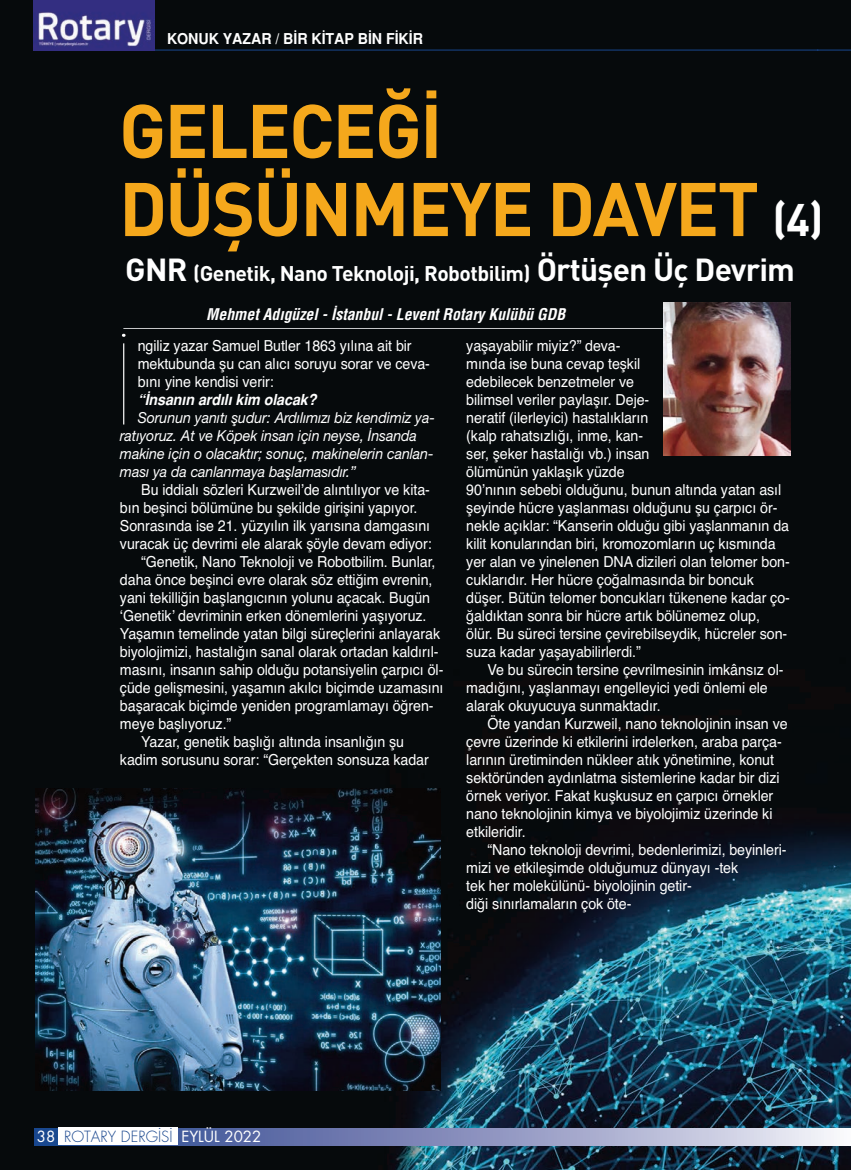
<style>
.page{position:relative;width:851px;height:1170px;background:#fff}
.page>*{position:absolute;margin:0;border:0;box-sizing:border-box;transform-origin:0 0}
.t1{font:300 105.15px "Elle Nova C Ultra";color:#fff;scale:1.14 1}
.t2{font:74.55px/78px "DIM Bol";letter-spacing:-.025em;color:#f5a81c}
.t3{font:21px "DIM Bol";letter-spacing:-.025em;color:#fff}
.t4{font:italic 700 15.75px "Helveticam Cond";color:#fff}
.t5{font:15.15px/18px "Helvetica";letter-spacing:-.005em;color:#fff;scale:.94 1}
.t6{font:italic 15.15px/18px "Helveticam New";letter-spacing:-.005em;color:#fff;scale:.94 1}
.t7{font:italic 700 15.15px "Helveticam";letter-spacing:-.005em;color:#fff;scale:.94 1}
.t8{font:700 15px "Helveticam";letter-spacing:-.005em;color:#fff;scale:.95 1}
.t9{font:15px "Futura Lightm";color:#18468e}
.s1{font-size:45px;color:#fff}
.s2{font-size:31.5px}
.s3{font-family:"Futura Bookm";color:#fff}
</style>
<div class="page">
<img style="left:0;top:0;width:850px;height:1169px">
<hr style="left:816px;top:50px;width:34px;height:1px;background:#18468e">
<hr style="left:146px;top:50px;width:672px;height:1px;background:#18468e">
<svg style="left:34px;top:1127px;width:816px;height:17px;background:#8c96bc"></svg>
<div style="left:58px;top:1127px;width:120px;height:17px;background:#fff"></div>
<img style="left:34px;top:0;width:121px;height:51px">
<hr style="left:123px;top:328px;width:659px;height:1px;background:#c7c8ca">
<img style="left:663px;top:302px;width:127px;height:153px">
<img style="left:36px;top:788px;width:404px;height:302px">
<p class="t8" style="left:167px;top:29px;width:271px">KONUK YAZAR / BİR KİTAP BİN FİKİR</p>
<h2 class="t2" style="left:119px;top:89px;width:706px">GELECEĞİ<br>DÜŞÜNMEYE DAVET <span class="s1">(4)</span></h2>
<h3 class="t3" style="left:125px;top:259px;width:671px"><span class="s2">GNR</span> (Genetik, Nano Teknoloji, Robotbilim) <span class="s2">Örtüşen Üç Devrim</span></h3>
<p class="t4" style="left:206px;top:305px;width:360px">Mehmet Adıgüzel - İstanbul - Levent Rotary Kulübü GDB</p>
<h1 class="t1" style="left:115px;top:328px;width:17px">İ</h1>
<p class="t5" style="left:138px;top:336px;width:312px">ngiliz yazar Samuel Butler 1863 yılına ait bir mektubunda şu can alıcı soruyu sorar ve ceva&shy;bını yine kendisi verir:</p>
<p class="t7" style="left:138px;top:390px;width:192px">“İnsanın ardılı kim olacak?</p>
<p class="t6" style="left:120px;top:408px;width:336px;text-indent:18px">Sorunun yanıtı şudur: Ardılımızı biz kendimiz ya&shy;ratıyoruz. At ve Köpek insan için neyse, İnsanda makine için o olacaktır; sonuç, makinelerin canlan&shy;ması ya da canlanmaya başlamasıdır.”</p>
<p class="t5" style="left:141px;top:480px;width:308px">Bu iddialı sözleri Kurzweil’de alıntılıyor ve kita-</p>
<p class="t5" style="left:120px;top:498px;width:318px">bın beşinci bölümüne bu şekilde girişini yapıyor.</p>
<p class="t5" style="left:120px;top:516px;width:331px">Sonrasında ise 21. yüzyılın ilk yarısına damgasını</p>
<p class="t5" style="left:120px;top:534px;width:333px">vuracak üç devrimi ele alarak şöyle devam ediyor:</p>
<p class="t5" style="left:141px;top:552px;width:314px">“Genetik, Nano Teknoloji ve Robotbilim. Bunlar,</p>
<p class="t5" style="left:120px;top:570px;width:334px">daha önce beşinci evre olarak söz ettiğim evrenin,</p>
<p class="t5" style="left:120px;top:588px;width:331px">yani tekilliğin başlangıcının yolunu açacak. Bugün</p>
<p class="t5" style="left:120px;top:606px;width:327px">‘Genetik’ devriminin erken dönemlerini yaşıyoruz.</p>
<p class="t5" style="left:120px;top:624px;width:342px">Yaşamın temelinde yatan bilgi süreçlerini anlayarak</p>
<p class="t5" style="left:120px;top:642px;width:340px">biyolojimizi, hastalığın sanal olarak ortadan kaldırıl-</p>
<p class="t5" style="left:120px;top:660px;width:345px">masını, insanın sahip olduğu potansiyelin çarpıcı öl-</p>
<p class="t5" style="left:120px;top:678px;width:346px">çüde gelişmesini, yaşamın akılcı biçimde uzamasını</p>
<p class="t5" style="left:120px;top:696px;width:335px">başaracak biçimde yeniden programlamayı öğren-</p>
<p class="t5" style="left:120px;top:714px;width:120px">meye başlıyoruz.”</p>
<p class="t5" style="left:141px;top:732px;width:281px">Yazar, genetik başlığı altında insanlığın şu</p>
<p class="t5" style="left:120px;top:750px;width:330px">kadim sorusunu sorar: “Gerçekten sonsuza kadar</p>
<p class="t5" style="left:466px;top:336px;width:346px">yaşayabilir miyiz?” deva-<br>mında ise buna cevap teşkil<br>edebilecek benzetmeler ve<br>bilimsel veriler paylaşır. Deje-<br>neratif (ilerleyici) hastalıkların<br>(kalp rahatsızlığı, inme, kan-<br>ser, şeker hastalığı vb.) insan<br>ölümünün yaklaşık yüzde<br>90’nının sebebi olduğunu, bunun altında yatan asıl şeyinde hücre yaşlanması olduğunu şu çarpıcı ör&shy;nekle açıklar: “Kanserin olduğu gibi yaşlanmanın da kilit konularından biri, kromozomların uç kısmında yer alan ve yinelenen DNA dizileri olan telomer bon&shy;cuklarıdır. Her hücre çoğalmasında bir boncuk düşer. Bütün telomer boncukları tükenene kadar ço&shy;ğaldıktan sonra bir hücre artık bölünemez olup, ölür. Bu süreci tersine çevirebilseydik, hücreler son&shy;suza kadar yaşayabilirlerdi.”</p>
<p class="t5" style="left:466px;top:660px;width:339px;text-indent:21px">Ve bu sürecin tersine çevrilmesinin imkânsız ol&shy;madığını, yaşlanmayı engelleyici yedi önlemi ele alarak okuyucuya sunmaktadır.</p>
<p class="t5" style="left:466px;top:714px;width:343px;text-indent:21px">Öte yandan Kurzweil, nano teknolojinin insan ve çevre üzerinde ki etkilerini irdelerken, araba parça&shy;larının üretiminden nükleer atık yönetimine, konut sektöründen aydınlatma sistemlerine kadar bir dizi örnek veriyor. Fakat kuşkusuz en çarpıcı örnekler nano teknolojinin kimya ve biyolojimiz üzerinde ki etkileridir.</p>
<p class="t5" style="left:466px;top:840px;width:342px;text-indent:21px">“Nano teknoloji devrimi, bedenlerimizi, beyinleri&shy;mizi ve etkileşimde olduğumuz dünyayı -tek<br>tek her molekülünü- biyolojinin getir-<br>diği sınırlamaların çok öte-</p>
<p class="t9" style="left:37px;top:1126px;width:226px"><span class="s3">38</span> ROTARY DERGİSİ <span class="s3">EYLÜL 2022</span></p>
</div>
